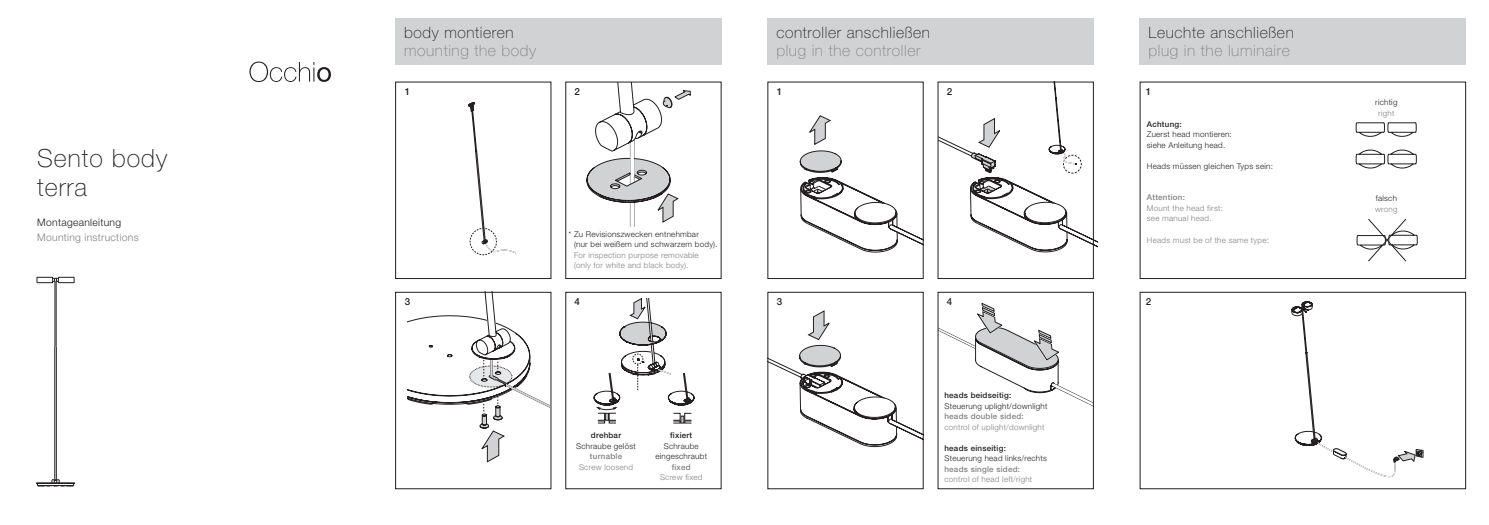
<style>
.page{position:relative;width:1489px;height:525px;background:#fff}
.page>*{position:absolute;margin:0;border:0;box-sizing:border-box;transform-origin:0 0}
.t1{font:100 25px/29px "Helvetica Neue LT Std";letter-spacing:.04em;color:#231f20}
.t2{font:100 15.62px "Helvetica Neue LT Std";letter-spacing:.04em;color:#231f20}
.t3{font:100 15.62px "Helvetica Neue LT Std";letter-spacing:.04em;color:#808285}
.t4{font:300 10.25px "Helvetica Neue LT Std";letter-spacing:.03em;color:#808285}
.t5{font:300 10.25px "Helvetica Neue LT Std";letter-spacing:.03em;color:#231f20}
.t6{font:500 9.75px "Helvetica Neue LT Std";color:#231f20}
.t7{font:300 8px/10.5px "Helvetica Neue LT Std";letter-spacing:.03em;color:#231f20}
.t8{font:300 8px/10.5px "Helvetica Neue LT Std";letter-spacing:.03em;color:#808285}
.t9{font:500 8px "Helvetica Neue LT Std";letter-spacing:.03em;color:#808285}
.t10{font:500 8px "Helvetica Neue LT Std";letter-spacing:.03em;color:#231f20}
</style>
<div class="page">
<svg style="left:1355px;top:122px;width:61px;height:15px"></svg>
<svg style="left:1355px;top:149px;width:61px;height:20px"></svg>
<svg style="left:1356px;top:218px;width:61px;height:44px"></svg>
<svg style="left:1291px;top:301px;width:131px;height:177px"></svg>
<svg style="left:800px;top:115px;width:121px;height:138px"></svg>
<svg style="left:769px;top:310px;width:152px;height:138px"></svg>
<svg style="left:939px;top:82px;width:157px;height:190px"></svg>
<svg style="left:939px;top:303px;width:152px;height:103px"></svg>
<svg style="left:593px;top:298px;width:101px;height:125px"></svg>
<svg style="left:586px;top:84px;width:104px;height:142px"></svg>
<svg style="left:407px;top:294px;width:142px;height:168px"></svg>
<svg style="left:249px;top:61px;width:82px;height:21px"></svg>
<hr style="left:56px;top:347px;width:1px;height:132px;background:#231f20">
<hr style="left:56px;top:281px;width:1px;height:66px;background:#231f20">
<hr style="left:55px;top:281px;width:1px;height:66px;background:#231f20">
<hr style="left:55px;top:347px;width:1px;height:132px;background:#231f20">
<svg style="left:37px;top:277px;width:38px;height:6px"></svg>
<svg style="left:36px;top:479px;width:40px;height:7px"></svg>
<svg style="left:468px;top:102px;width:47px;height:154px"></svg>
<div style="left:395px;top:292px;width:156px;height:197px;border:1px solid #231f20"></div>
<div style="left:565px;top:292px;width:156px;height:197px;border:1px solid #231f20"></div>
<div style="left:395px;top:82px;width:156px;height:197px;border:1px solid #231f20"></div>
<div style="left:1139px;top:82px;width:326px;height:197px;border:1px solid #231f20"></div>
<div style="left:767px;top:292px;width:156px;height:197px;border:1px solid #231f20"></div>
<div style="left:1139px;top:292px;width:326px;height:197px;border:1px solid #231f20"></div>
<div style="left:937px;top:292px;width:156px;height:197px;border:1px solid #231f20"></div>
<div style="left:395px;top:18px;width:326px;height:46px;background:#d1d2d4"></div>
<div style="left:767px;top:18px;width:326px;height:46px;background:#d1d2d4"></div>
<div style="left:1139px;top:18px;width:326px;height:46px;background:#d1d2d4"></div>
<h1 class="t1" style="left:37px;top:144px;width:131px">Sento body terra</h1>
<h2 class="t2" style="left:404px;top:23px;width:111px">body montieren</h2>
<h2 class="t3" style="left:404px;top:41px;width:133px">mounting the body</h2>
<p class="t6" style="left:405px;top:85px;width:7px">1</p>
<p class="t6" style="left:574px;top:85px;width:7px">2</p>
<p class="t5" style="left:37px;top:216px;width:85px">Montageanleitung</p>
<p class="t4" style="left:37px;top:231px;width:103px">Mounting instructions</p>
<p class="t7" style="left:574px;top:228px;width:145px;text-indent:-6px">* Zu Revisionszwecken entnehmbar<br>(nur bei weißem und schwarzem body).</p>
<p class="t8" style="left:574px;top:249px;width:126px">For inspection purpose removable (only for white and black body).</p>
<p class="t6" style="left:405px;top:295px;width:7px">3</p>
<p class="t6" style="left:574px;top:295px;width:7px">4</p>
<p class="t10" style="left:591px;top:430px;width:32px">drehbar</p>
<p class="t7" style="left:576px;top:440px;width:61px">Schraube gelöst</p>
<p class="t9" style="left:590px;top:451px;width:34px">turnable</p>
<p class="t8" style="left:579px;top:461px;width:56px">Screw loosend</p>
<p class="t10" style="left:670px;top:430px;width:24px">fixiert</p>
<p class="t7" style="left:655px;top:440px;width:53px;text-align:center">Schraube eingeschraubt</p>
<p class="t9" style="left:671px;top:462px;width:21px">fixed</p>
<p class="t8" style="left:660px;top:472px;width:44px">Screw fixed</p>
<h2 class="t2" style="left:776px;top:23px;width:155px">controller anschließen</h2>
<h2 class="t3" style="left:776px;top:41px;width:146px">plug in the controller</h2>
<h2 class="t2" style="left:1148px;top:23px;width:147px">Leuchte anschließen</h2>
<h2 class="t3" style="left:1148px;top:41px;width:143px">plug in the luminaire</h2>
<p class="t6" style="left:946px;top:85px;width:7px">2</p>
<p class="t6" style="left:776px;top:85px;width:7px">1</p>
<p class="t6" style="left:1145px;top:85px;width:7px">1</p>
<p class="t10" style="left:1146px;top:119px;width:36px">Achtung:</p>
<p class="t7" style="left:1146px;top:129px;width:86px">Zuerst head montieren: siehe Anleitung head.</p>
<p class="t7" style="left:1146px;top:160px;width:127px">Heads müssen gleichen Typs sein:</p>
<p class="t9" style="left:1146px;top:193px;width:40px">Attention:</p>
<p class="t8" style="left:1146px;top:202px;width:78px">Mount the head first: see manual head.</p>
<p class="t8" style="left:1146px;top:234px;width:124px">Heads must be of the same type:</p>
<p class="t6" style="left:776px;top:295px;width:7px">3</p>
<p class="t6" style="left:1145px;top:295px;width:7px">2</p>
<p class="t6" style="left:946px;top:295px;width:7px">4</p>
<p class="t10" style="left:944px;top:390px;width:68px">heads beidseitig:</p>
<p class="t7" style="left:944px;top:400px;width:104px">Steuerung uplight/downlight</p>
<p class="t9" style="left:944px;top:411px;width:81px">heads double sided:</p>
<p class="t8" style="left:944px;top:421px;width:101px">control of uplight/downlight</p>
<p class="t10" style="left:944px;top:443px;width:63px">heads einseitig:</p>
<p class="t7" style="left:944px;top:453px;width:104px">Steuerung head links/rechts</p>
<p class="t9" style="left:944px;top:464px;width:77px">heads single sided:</p>
<p class="t8" style="left:944px;top:474px;width:89px">control of head left/right</p>
<p class="t7" style="left:1375px;top:97px;width:24px">richtig</p>
<p class="t8" style="left:1378px;top:107px;width:18px">right</p>
<p class="t7" style="left:1375px;top:193px;width:23px">falsch</p>
<p class="t8" style="left:1374px;top:203px;width:24px">wrong</p>
</div>
